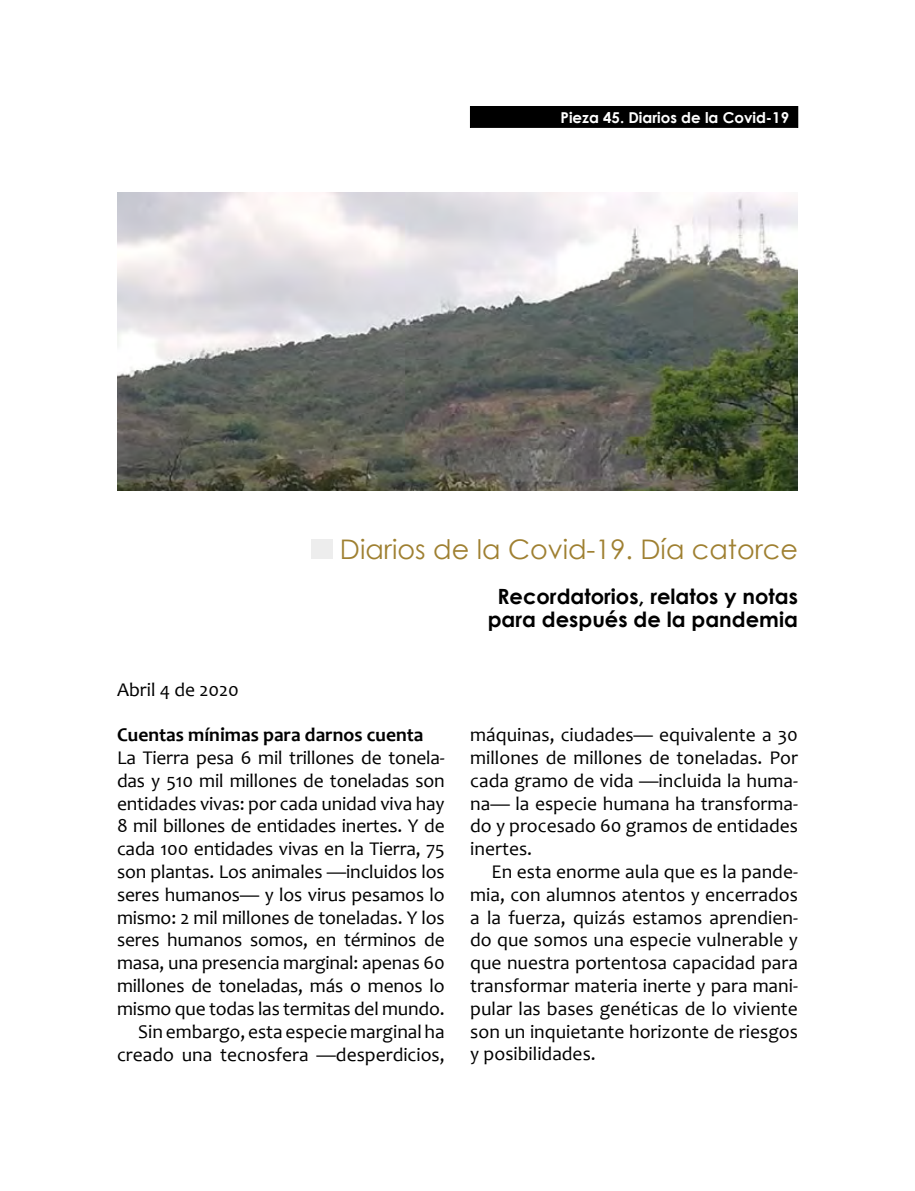
<style>
.page{position:relative;width:915px;height:1191px;background:#fff}
.page>*{position:absolute;margin:0;border:0;box-sizing:border-box;transform-origin:0 0}
.t1{font:27px "Century Gothic";color:#9f8031}
.t2{font:700 21px/22.5px "Century Gothic";color:#000;text-align:center}
.t3{font:19.5px/22.8px "Candara";letter-spacing:-.01em;color:#000;text-align:justify}
.t4{font:700 19.5px "Candara";color:#000}
.t5{font:700 15px "Century Gothic";color:#fff}
</style>
<div class="page">
<div style="left:311px;top:539px;width:21px;height:20px;background:#ededed"></div>
<div style="left:470px;top:106px;width:327px;height:21px;background:#000"></div>
<div style="left:470px;top:106px;width:327px;height:22px;border:1px solid #000"></div>
<img style="left:117px;top:193px;width:680px;height:297px">
<p class="t5" style="left:560px;top:106px;width:230px">Pieza 45. Diarios de la Covid-19</p>
<h1 class="t1" style="left:340px;top:530px;width:459px">Diarios de la Covid-19. Día catorce</h1>
<p class="t2" style="left:487px;top:584px;width:312px">Recordatorios, relatos y notas para después de la pandemia</p>
<p class="t3" style="left:117px;top:677px;width:123px">Abril 4 de 2020</p>
<p class="t4" style="left:117px;top:722px;width:308px">Cuentas mínimas para darnos cuenta</p>
<p class="t3" style="left:117px;top:746px;width:329px;text-align:right">La Tierra pesa 6 mil trillones de tonela&shy;das y 510 mil millones de toneladas son entidades vivas: por cada unidad viva hay 8 mil billones de entidades inertes. Y de cada 100 entidades vivas en la Tierra, 75 son plantas. Los animales —incluidos los seres humanos— y los virus pesamos lo mismo: 2 mil millones de toneladas. Y los seres humanos somos, en términos de masa, una presencia marginal: apenas 60 millones de toneladas, más o menos lo mismo que todas las termitas del mundo.<br>Sin embargo, esta especie marginal ha creado una tecnosfera —desperdicios,</p>
<p class="t3" style="left:470px;top:723px;width:329px">máquinas, ciudades— equivalente a 30 millones de millones de toneladas. Por cada gramo de vida —incluida la huma&shy;na— la especie humana ha transforma&shy;do y procesado 60 gramos de entidades inertes.</p>
<p class="t3" style="left:470px;top:860px;width:329px;text-indent:21px">En esta enorme aula que es la pande&shy;mia, con alumnos atentos y encerrados a la fuerza, quizás estamos aprendien&shy;do que somos una especie vulnerable y que nuestra portentosa capacidad para transformar materia inerte y para mani&shy;pular las bases genéticas de lo viviente son un inquietante horizonte de riesgos y posibilidades.</p>
</div>
